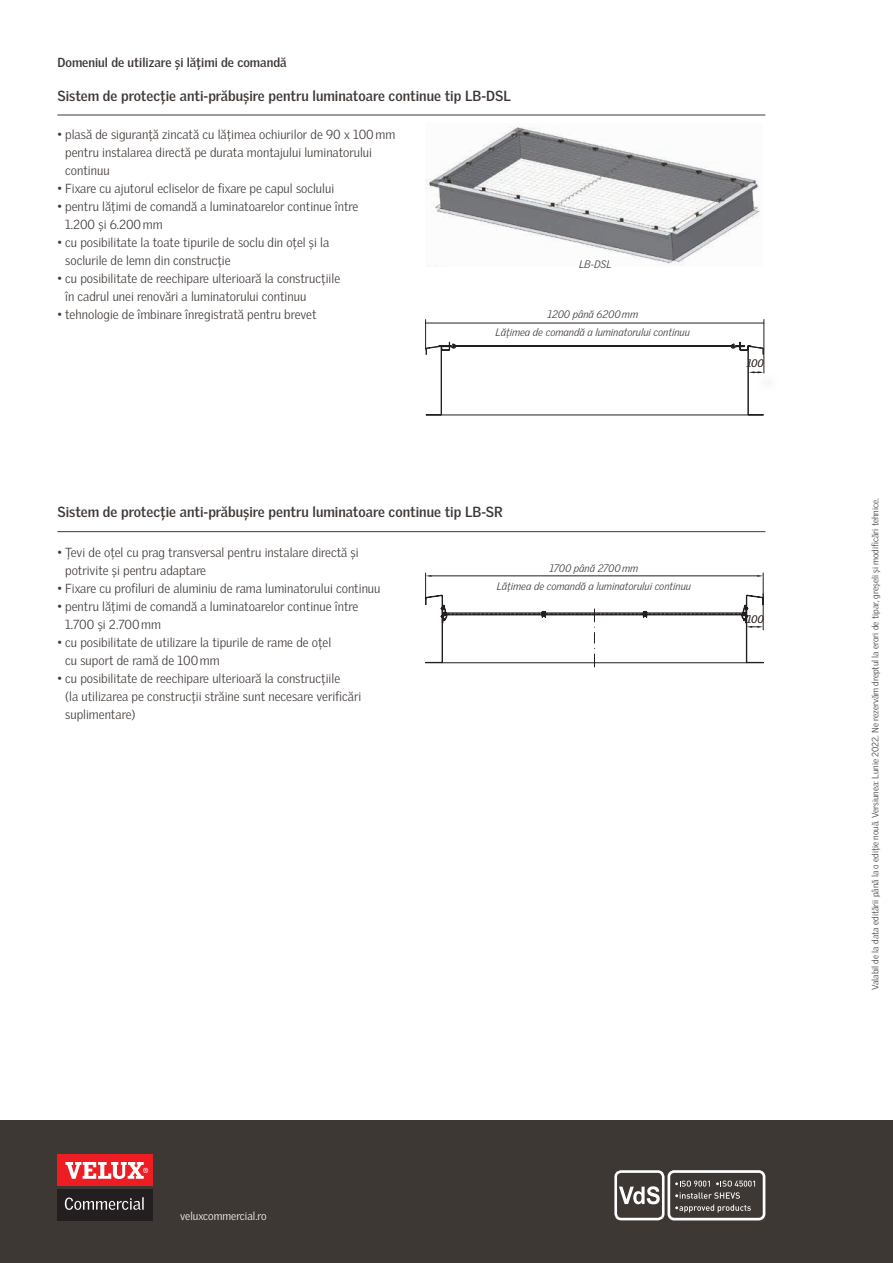
<style>
.page{position:relative;width:893px;height:1263px;background:#fff}
.page>*{position:absolute;margin:0;border:0;box-sizing:border-box;transform-origin:0 0}
.t1{font:700 14.25px "Velux Gothic";color:#3e3835}
.t2{font:300 12.75px/18px "Velux Gothic";color:#3e3835}
.t3{font:700 12.75px "Velux Gothic";color:#3e3835}
.t4{font:300 11.25px "Velux Gothic";color:#fff}
.t5{font:italic 300 10.5px/18px "Velux Gothic";color:#3e3835;text-align:center}
.t6{font:300 9px "Velux Gothic";color:#3e3835}
</style>
<div class="page">
<hr style="left:426px;top:415px;width:337px;height:1px;background:#231f20">
<svg style="left:426px;top:414px;width:16px;height:1px"></svg>
<hr style="left:441px;top:347px;width:1px;height:67px;background:#231f20">
<svg style="left:747px;top:414px;width:16px;height:1px"></svg>
<hr style="left:748px;top:347px;width:1px;height:67px;background:#231f20">
<svg style="left:426px;top:342px;width:337px;height:13px"></svg>
<hr style="left:425px;top:323px;width:339px;height:1px;background:#231f20">
<svg style="left:425px;top:572px;width:339px;height:96px"></svg>
<svg style="left:749px;top:371px;width:14px;height:2px"></svg>
<hr style="left:763px;top:319px;width:1px;height:54px;background:#231f20">
<hr style="left:425px;top:319px;width:1px;height:31px;background:#231f20">
<img style="left:425px;top:127px;width:335px;height:139px">
<hr style="left:57px;top:531px;width:708px;height:1px;background:#3e3835">
<hr style="left:57px;top:115px;width:708px;height:1px;background:#3e3835">
<div style="left:0;top:1120px;width:893px;height:143px;background:#3e3835"></div>
<div style="left:57px;top:1154px;width:96px;height:32px;background:#ee1d23"></div>
<svg style="left:65px;top:1162px;width:83px;height:17px"></svg>
<div style="left:57px;top:1189px;width:96px;height:31px;background:#231f20"></div>
<svg style="left:65px;top:1197px;width:79px;height:13px"></svg>
<div style="left:614px;top:1170px;width:51px;height:50px;border:3px solid #fff;border-radius:6px"></div>
<svg style="left:619px;top:1186px;width:41px;height:18px"></svg>
<svg style="left:675px;top:1180px;width:35px;height:6px"></svg>
<svg style="left:716px;top:1180px;width:39px;height:6px"></svg>
<svg style="left:675px;top:1192px;width:76px;height:20px"></svg>
<div style="left:667px;top:1170px;width:98px;height:50px;border:3px solid #fff;border-radius:5px"></div>
<p class="t3" style="left:57px;top:55px;width:231px">Domeniul de utilizare și lăţimi de comandă</p>
<p class="t1" style="left:57px;top:88px;width:455px">Sistem de protecţie anti-prăbușire pentru luminatoare continue tip LB-DSL</p>
<p class="t2" style="left:65px;top:125px;width:332px;text-indent:-8px">• plasă de siguranţă zincată cu lăţimea ochiurilor de 90 x 100 mm pentru instalarea directă pe durata montajului luminatorului continuu</p>
<p class="t2" style="left:57px;top:179px;width:278px">• Fixare cu ajutorul ecliselor de fixare pe capul soclului</p>
<p class="t2" style="left:65px;top:197px;width:295px;text-indent:-8px">• pentru lăţimi de comandă a luminatoarelor continue între<br>1.200 și 6.200 mm</p>
<p class="t2" style="left:65px;top:233px;width:266px;text-indent:-8px">• cu posibilitate la toate tipurile de soclu din oţel și la soclurile de lemn din construcţie</p>
<p class="t2" style="left:65px;top:269px;width:276px;text-indent:-8px">• cu posibilitate de reechipare ulterioară la construcţiile în cadrul unei renovări a luminatorului continuu</p>
<p class="t2" style="left:57px;top:305px;width:261px">• tehnologie de îmbinare înregistrată pentru brevet</p>
<p class="t5" style="left:579px;top:255px;width:34px">LB-DSL</p>
<p class="t5" style="left:496px;top:305px;width:196px">1200 până 6200 mm<br>Lăţimea de comandă a luminatorului continuu</p>
<p class="t5" style="left:747px;top:354px;width:18px">100</p>
<p class="t1" style="left:57px;top:503px;width:447px">Sistem de protecţie anti-prăbușire pentru luminatoare continue tip LB-SR</p>
<p class="t2" style="left:65px;top:543px;width:295px;text-indent:-8px">• Ţevi de oţel cu prag transversal pentru instalare directă și potrivite și pentru adaptare</p>
<p class="t2" style="left:57px;top:579px;width:325px">• Fixare cu profiluri de aluminiu de rama luminatorului continuu</p>
<p class="t2" style="left:65px;top:597px;width:295px;text-indent:-8px">• pentru lăţimi de comandă a luminatoarelor continue între<br>1.700 și 2.700 mm</p>
<p class="t2" style="left:65px;top:633px;width:268px;text-indent:-8px">• cu posibilitate de utilizare la tipurile de rame de oţel cu suport de ramă de 100 mm</p>
<p class="t2" style="left:65px;top:669px;width:298px;text-indent:-8px">• cu posibilitate de reechipare ulterioară la construcţiile<br>(la utilizarea pe construcţii străine sunt necesare verificări suplimentare)</p>
<p class="t5" style="left:497px;top:559px;width:196px">1700 până 2700 mm<br>Lăţimea de comandă a luminatorului continuu</p>
<p class="t5" style="left:747px;top:610px;width:18px">100</p>
<p class="t4" style="left:180px;top:1210px;width:88px">veluxcommercial.ro</p>
<p class="t6" style="left:870px;top:990px;width:494px;rotate:-90deg">Valabil de la data editării până la o ediţie nouă. Versiunea: Lunie 2022. Ne rezervăm dreptul la erori de tipar, greșeli și modificări tehnice.</p>
</div>
